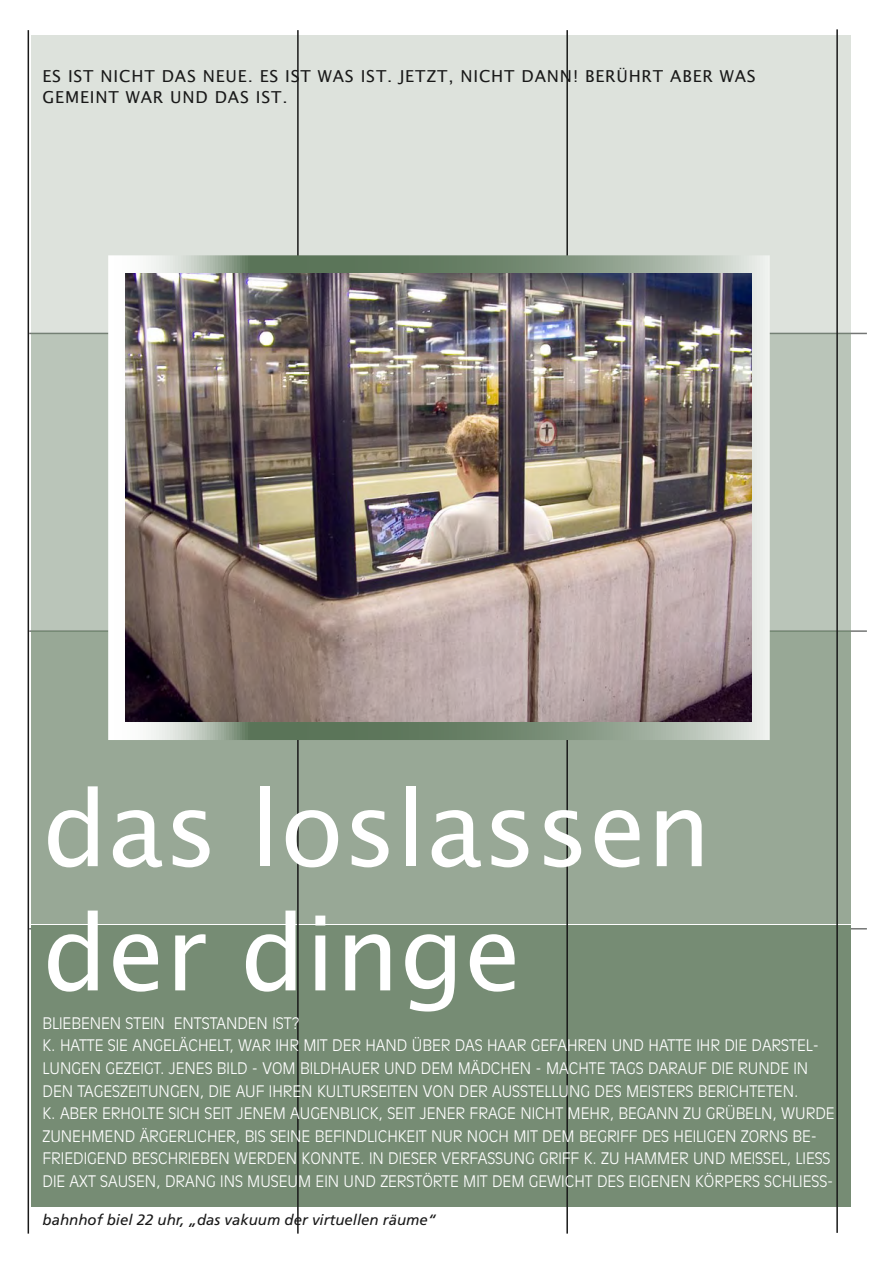
<style>
.page{position:relative;width:893px;height:1263px;background:#fff}
.page>*{position:absolute;margin:0;border:0;box-sizing:border-box;transform-origin:0 0}
.t1{font:103.5px/124.2px "Lucida Sans";color:#fff}
.t2{font:16.5px "Lucida Sans";letter-spacing:.05em;color:#191919}
.t3{font:300 15.75px/22.5px "Antique Olive";color:#fff}
.t4{font:italic 15px "Frutiger";color:#191919}
</style>
<div class="page">
<hr style="left:29px;top:928px;width:838px;height:1px;background:#747675">
<hr style="left:29px;top:630px;width:838px;height:2px;background:#747675">
<hr style="left:29px;top:333px;width:838px;height:1px;background:#747675">
<div style="left:31px;top:35px;width:819px;height:298px;background:#dde2dc"></div>
<div style="left:31px;top:333px;width:819px;height:298px;background:#bac5b9"></div>
<div style="left:31px;top:631px;width:819px;height:293px;background:#98a896"></div>
<div style="left:31px;top:925px;width:819px;height:281px;background:#768c74"></div>
<hr style="left:28px;top:30px;width:1px;height:1203px;background:#191919">
<hr style="left:297px;top:30px;width:2px;height:1203px;background:#191919">
<hr style="left:566px;top:30px;width:2px;height:1203px;background:#191919">
<hr style="left:836px;top:29px;width:2px;height:1204px;background:#191919">
<div style="left:108px;top:255px;width:662px;height:485px;border:18px solid #fff"></div>
<img style="left:126px;top:274px;width:626px;height:448px">
<p class="t2" style="left:43px;top:66px;width:715px">ES IST NICHT DAS NEUE. ES IST WAS IST. JETZT, NICHT DANN! BERÜHRT ABER WAS</p>
<p class="t2" style="left:43px;top:87px;width:247px">GEMEINT WAR UND DAS IST.</p>
<p class="t1" style="left:43px;top:767px;width:670px">das loslassen der dinge</p>
<p class="t3" style="left:43px;top:1012px;width:259px">BLIEBENEN STEIN ENTSTANDEN IST?</p>
<p class="t3" style="left:43px;top:1035px;width:778px">K. HATTE SIE ANGELÄCHELT, WAR IHR MIT DER HAND ÜBER DAS HAAR GEFAHREN UND HATTE IHR DIE DARSTEL-<br>LUNGEN GEZEIGT. JENES BILD - VOM BILDHAUER UND DEM MÄDCHEN - MACHTE TAGS DARAUF DIE RUNDE IN<br>DEN TAGESZEITUNGEN, DIE AUF IHREN KULTURSEITEN VON DER AUSSTELLUNG DES MEISTERS BERICHTETEN.</p>
<p class="t3" style="left:43px;top:1102px;width:794px">K. ABER ERHOLTE SICH SEIT JENEM AUGENBLICK, SEIT JENER FRAGE NICHT MEHR, BEGANN ZU GRÜBELN, WURDE ZUNEHMEND ÄRGERLICHER, BIS SEINE BEFINDLICHKEIT NUR NOCH MIT DEM BEGRIFF DES HEILIGEN ZORNS BE-FRIEDIGEND BESCHRIEBEN WERDEN KONNTE. IN DIESER VERFASSUNG GRIFF K. ZU HAMMER UND MEISSEL, LIESS DIE AXT SAUSEN, DRANG INS MUSEUM EIN UND ZERSTÖRTE MIT DEM GEWICHT DES EIGENEN KÖRPERS SCHLIESS-</p>
<p class="t4" style="left:43px;top:1210px;width:395px">bahnhof biel 22 uhr, „das vakuum der virtuellen räume“</p>
</div>
